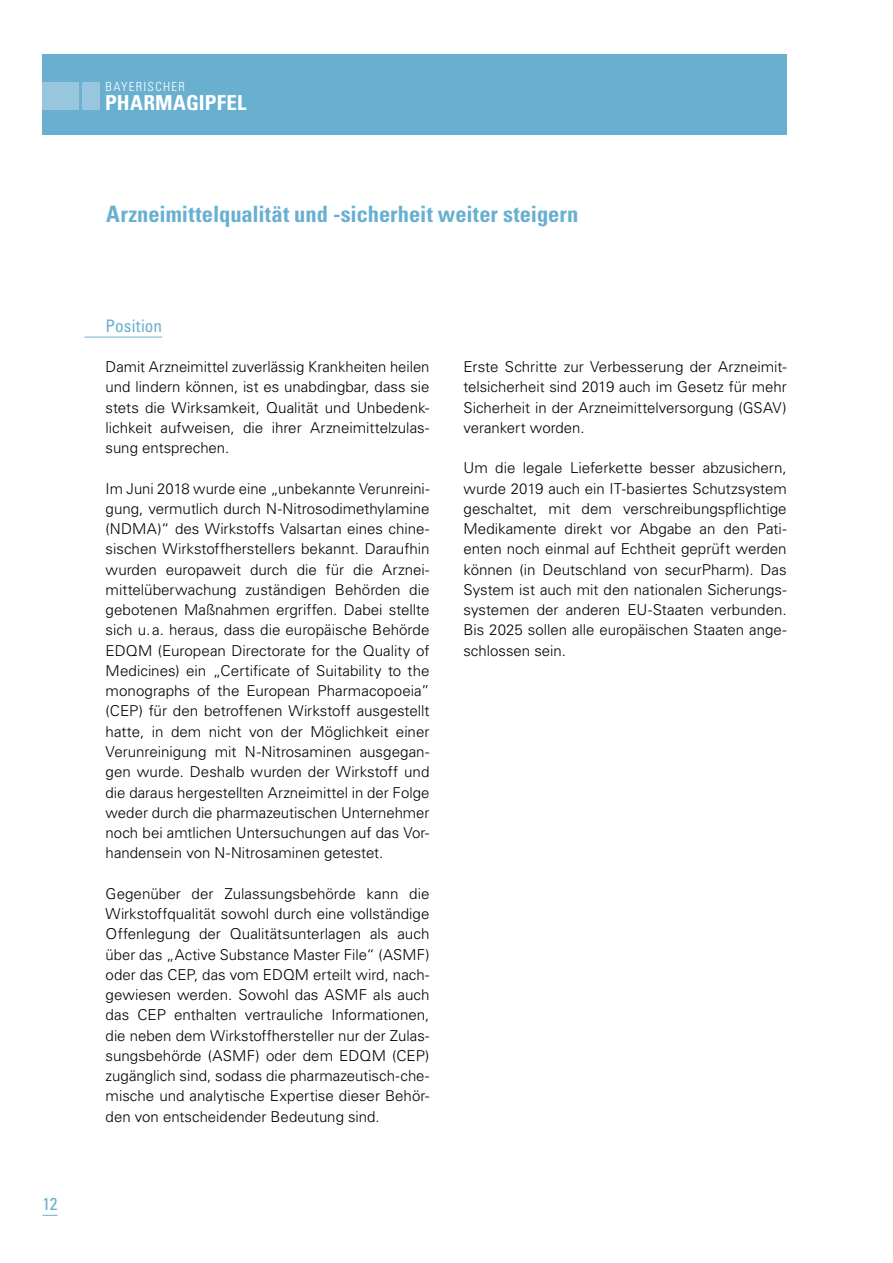
<style>
.page{position:relative;width:893px;height:1263px;background:#fff}
.page>*{position:absolute;margin:0;border:0;box-sizing:border-box;transform-origin:0 0}
.Headline{font:700 condensed 22.5px "Univers LT";color:#69b0d0}
.t1{font:700 condensed 20.55px "Univers LT";letter-spacing:.01em;color:#fff}
.Subline_Position_Ziel{font:condensed 17.25px "Univers LT";color:#69b0d0}
.t2{font:300 15px/20.2px "Univers LT";color:#000;text-align:justify}
.t3{font:300 condensed 12.6px "Univers LT";letter-spacing:.1em;color:#fff}
</style>
<div class="page">
<div style="left:43px;top:54px;width:744px;height:80px;background:#69b0d0"></div>
<div style="left:43px;top:82px;width:36px;height:28px;background:#99c6df"></div>
<div style="left:82px;top:82px;width:17px;height:28px;background:#99c6df"></div>
<svg style="left:43px;top:1215px;width:15px;height:1px"></svg>
<hr style="left:84px;top:337px;width:78px;height:1px;background:#69b0d0">
<p class="Subline_Position_Ziel" style="left:43px;top:1193px;width:17px">12</p>
<p class="t3" style="left:106px;top:79px;width:81px">BAYERISCHER</p>
<h2 class="t1" style="left:105px;top:90px;width:143px">PHARMAGIPFEL</h2>
<p class="Headline" style="left:106px;top:200px;width:474px">Arzneimittelqualität und -sicherheit weiter steigern</p>
<p class="Subline_Position_Ziel" style="left:106px;top:315px;width:58px">Position</p>
<p class="t2" style="left:106px;top:357px;width:325px">Damit Arzneimittel zuverlässig Krankheiten heilen und lindern können, ist es unabdingbar, dass sie stets die Wirksamkeit, Qualität und Unbedenk&shy;lichkeit aufweisen, die ihrer Arzneimittelzulas&shy;sung entsprechen.</p>
<p class="t2" style="left:106px;top:478px;width:325px">Im Juni 2018 wurde eine „unbekannte Verunreini&shy;gung, vermutlich durch N-Nitrosodimethylamine (NDMA)“ des Wirkstoffs Valsartan eines chine&shy;sischen Wirkstoffherstellers bekannt. Daraufhin wurden europaweit durch die für die Arznei&shy;mittelüberwachung zuständigen Behörden die gebotenen Maßnahmen ergriffen. Dabei stellte sich u. a. heraus, dass die europäische Behörde EDQM (European Directorate for the Quality of Medicines) ein „Certificate of Suitability to the monographs of the European Pharmacopoeia” (CEP) für den betroffenen Wirkstoff ausgestellt hatte, in dem nicht von der Möglichkeit einer Verunreinigung mit N-Nitrosaminen ausgegan&shy;gen wurde. Deshalb wurden der Wirkstoff und die daraus hergestellten Arzneimittel in der Folge weder durch die pharmazeutischen Unternehmer noch bei amtlichen Untersuchungen auf das Vor&shy;handensein von N-Nitrosaminen getestet.</p>
<p class="t2" style="left:106px;top:883px;width:325px">Gegenüber der Zulassungsbehörde kann die Wirkstoffqualität sowohl durch eine vollständige Offenlegung der Qualitätsunterlagen als auch über das „Active Substance Master File“ (ASMF) oder das CEP, das vom EDQM erteilt wird, nach&shy;gewiesen werden. Sowohl das ASMF als auch das CEP enthalten vertrauliche Informationen, die neben dem Wirkstoffhersteller nur der Zulas&shy;sungsbehörde (ASMF) oder dem EDQM (CEP) zugänglich sind, sodass die pharmazeutisch-che&shy;mische und analytische Expertise dieser Behör&shy;den von entscheidender Bedeutung sind.</p>
<p class="t2" style="left:463px;top:357px;width:325px">Erste Schritte zur Verbesserung der Arzneimit&shy;telsicherheit sind 2019 auch im Gesetz für mehr Sicherheit in der Arzneimittelversorgung (GSAV) verankert worden.</p>
<p class="t2" style="left:463px;top:458px;width:325px">Um die legale Lieferkette besser abzusichern, wurde 2019 auch ein IT-basiertes Schutzsystem geschaltet, mit dem verschreibungspflichtige Medikamente direkt vor Abgabe an den Pati&shy;enten noch einmal auf Echtheit geprüft werden können (in Deutschland von securPharm). Das System ist auch mit den nationalen Sicherungs&shy;systemen der anderen EU-Staaten verbunden.<br>Bis 2025 sollen alle europäischen Staaten ange&shy;schlossen sein.</p>
</div>
